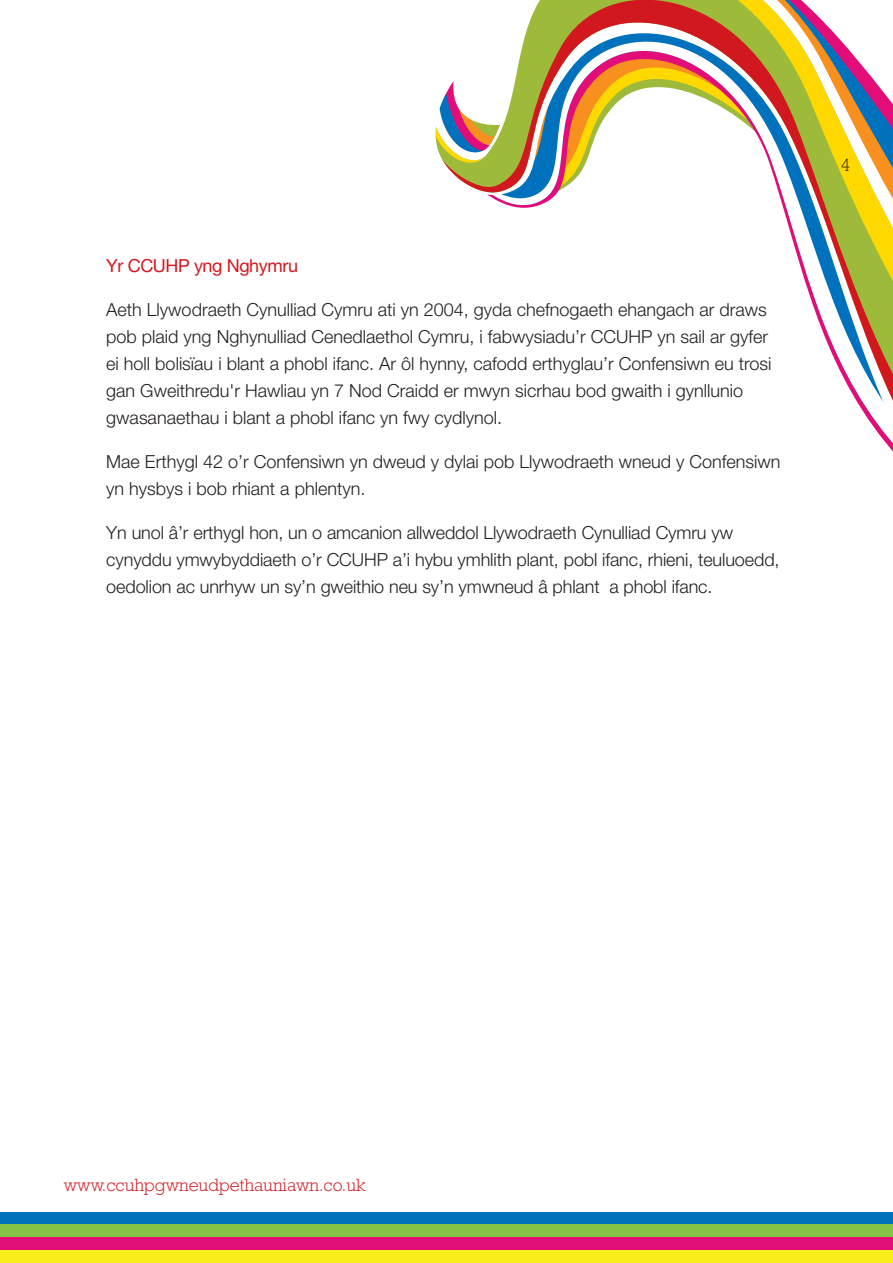
<style>
.page{position:relative;width:893px;height:1263px;background:#fff}
.page>*{position:absolute;margin:0;border:0;box-sizing:border-box;transform-origin:0 0}
.t1{font:300 18px/27px "Helvetica Neue";color:#231f20}
.t2{font:300 18px "Rockwell";color:#d2181f}
.t3{font:18px "Helvetica Neue";letter-spacing:-.02em;color:#d2181f}
.t4{font:300 18px "Rockwell";color:#231f20}
</style>
<div class="page">
<svg style="left:474px;top:0;width:419px;height:452px"></svg>
<svg style="left:435px;top:29px;width:65px;height:159px"></svg>
<div style="left:0;top:1212px;width:893px;height:12px;background:#0071bc"></div>
<div style="left:0;top:1224px;width:893px;height:13px;background:#85c446"></div>
<div style="left:0;top:1237px;width:893px;height:13px;background:#e20e77"></div>
<div style="left:0;top:1250px;width:893px;height:13px;background:#f9ed1a"></div>
<p class="t3" style="left:106px;top:259px;width:193px">Yr CCUHP yng Nghymru</p>
<p class="t1" style="left:106px;top:298px;width:667px">Aeth Llywodraeth Cynulliad Cymru ati yn 2004, gyda chefnogaeth ehangach ar draws pob plaid yng Nghynulliad Cenedlaethol Cymru, i fabwysiadu’r CCUHP yn sail ar gyfer ei holl bolisïau i blant a phobl ifanc. Ar ôl hynny, cafodd erthyglau’r Confensiwn eu trosi gan Gweithredu'r Hawliau yn 7 Nod Craidd er mwyn sicrhau bod gwaith i gynllunio gwasanaethau i blant a phobl ifanc yn fwy cydlynol.</p>
<p class="t1" style="left:106px;top:450px;width:676px">Mae Erthygl 42 o’r Confensiwn yn dweud y dylai pob Llywodraeth wneud y Confensiwn yn hysbys i bob rhiant a phlentyn.</p>
<p class="t1" style="left:106px;top:521px;width:675px">Yn unol â’r erthygl hon, un o amcanion allweddol Llywodraeth Cynulliad Cymru yw cynyddu ymwybyddiaeth o’r CCUHP a’i hybu ymhlith plant, pobl ifanc, rhieni, teuluoedd, oedolion ac unrhyw un sy’n gweithio neu sy’n ymwneud â phlant a phobl ifanc.</p>
<p class="t4" style="left:841px;top:159px;width:11px">4</p>
<p class="t2" style="left:64px;top:1179px;width:303px">www.ccuhpgwneudpethauniawn.co.uk</p>
</div>
